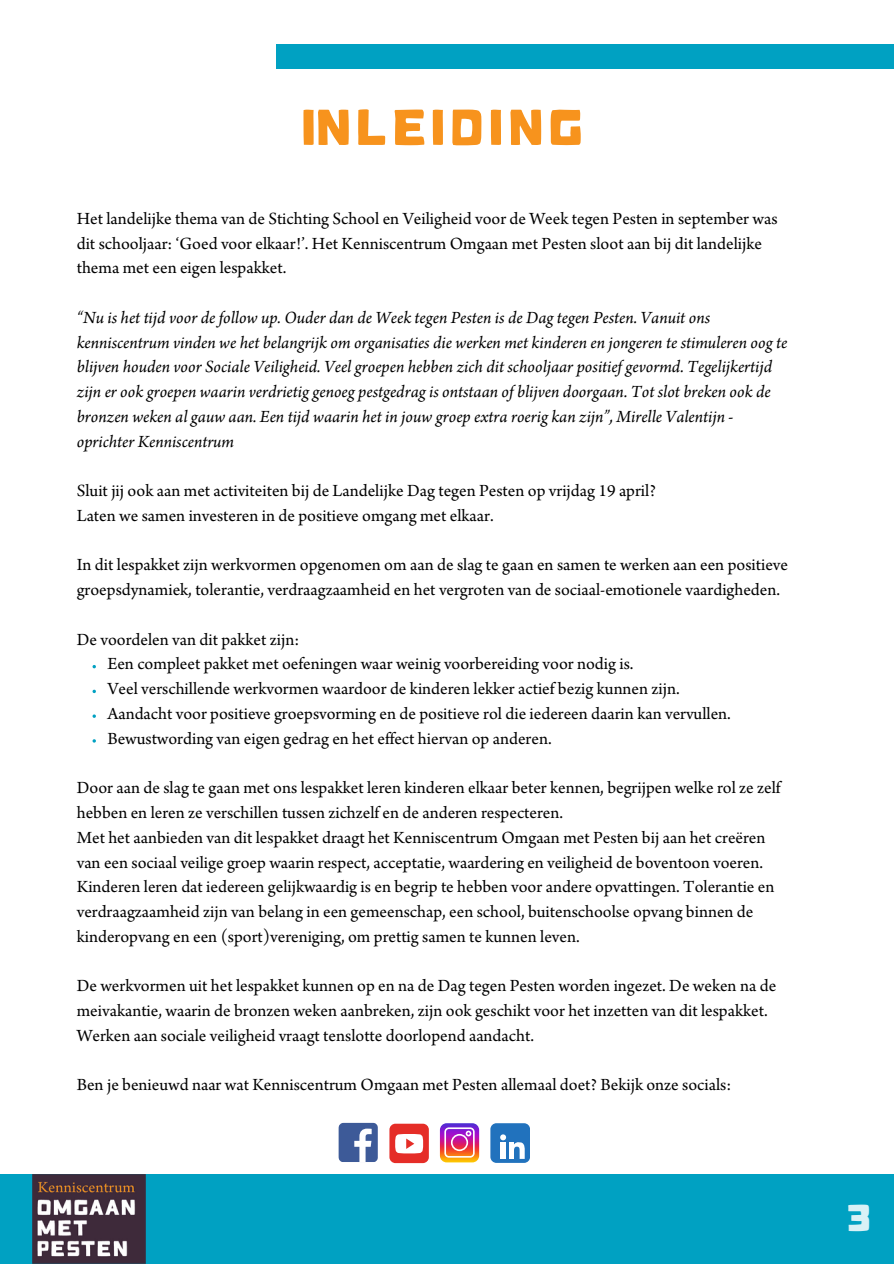
<style>
.page{position:relative;width:894px;height:1264px;background:#fff}
.page>*{position:absolute;margin:0;border:0;box-sizing:border-box;transform-origin:0 0}
.t1{font:63px "Bad Blocks TT";color:#f7931d}
.t2{font:46.8px "Bad Blocks TT";color:#d9f1f6}
.t3{font:18px/24.8px "Arno Pro";color:#000}
.t4{font:italic 18px/24.8px "Arno Pro";color:#000}
</style>
<div class="page">
<div style="left:0;top:1174px;width:893px;height:89px;background:#00a1c2"></div>
<div style="left:276px;top:44px;width:617px;height:25px;background:#00a1c2"></div>
<img style="left:33px;top:1174px;width:112px;height:88px">
<div style="left:338px;top:1122px;width:39px;height:39px;background:#3d5a98;border-radius:2px"></div>
<svg style="left:354px;top:1128px;width:17px;height:33px"></svg>
<div style="left:389px;top:1123px;width:39px;height:40px;background:#e52d27;border-radius:6px"></div>
<svg style="left:395px;top:1134px;width:28px;height:19px"></svg>
<svg style="left:92px;top:665px;width:4px;height:3px"></svg>
<svg style="left:92px;top:689px;width:4px;height:4px"></svg>
<svg style="left:92px;top:714px;width:4px;height:4px"></svg>
<img style="left:440px;top:1123px;width:39px;height:39px;border-radius:7px">
<svg style="left:444px;top:1127px;width:30px;height:30px"></svg>
<div style="left:490px;top:1123px;width:39px;height:39px;background:#2172bd;border-radius:6px"></div>
<svg style="left:500px;top:1134px;width:25px;height:24px"></svg>
<p class="t1" style="left:303px;top:94px;width:288px">Inleiding</p>
<p class="t3" style="left:77px;top:208px;width:702px">Het landelijke thema van de Stichting School en Veiligheid voor de Week tegen Pesten in september was dit schooljaar: ‘Goed voor elkaar!’. Het Kenniscentrum Omgaan met Pesten sloot aan bij dit landelijke thema met een eigen lespakket.</p>
<p class="t4" style="left:77px;top:307px;width:712px">“Nu is het tijd voor de follow up. Ouder dan de Week tegen Pesten is de Dag tegen Pesten. Vanuit ons kenniscentrum vinden we het belangrijk om organisaties die werken met kinderen en jongeren te stimuleren oog te blijven houden voor Sociale Veiligheid. Veel groepen hebben zich dit schooljaar positiefgevormd. Tegelijkertijd zijn er ook groepen waarin verdrietig genoeg pestgedrag is ontstaan of blijven doorgaan. Tot slot breken ook de bronzen weken al gauw aan. Een tijd waarin het in jouw groep extra roerig kan zijn”, Mirelle Valentijn - oprichter Kenniscentrum</p>
<p class="t3" style="left:77px;top:480px;width:580px">Sluit jij ook aan met activiteiten bij de Landelijke Dag tegen Pesten op vrijdag 19 april?</p>
<p class="t3" style="left:77px;top:505px;width:418px">Laten we samen investeren in de positieve omgang met elkaar.</p>
<p class="t3" style="left:77px;top:555px;width:712px">In dit lespakket zijn werkvormen opgenomen om aan de slag te gaan en samen te werken aan een positieve groepsdynamiek, tolerantie, verdraagzaamheid en het vergroten van de sociaal-emotionele vaardigheden.</p>
<p class="t3" style="left:77px;top:629px;width:224px">De voordelen van dit pakket zijn:</p>
<p class="t3" style="left:107px;top:654px;width:527px">Een compleet pakket met oefeningen waar weinig voorbereiding voor nodig is.</p>
<p class="t3" style="left:107px;top:678px;width:573px">Veel verschillende werkvormen waardoor de kinderen lekker actief bezig kunnen zijn.</p>
<p class="t3" style="left:107px;top:703px;width:624px">Aandacht voor positieve groepsvorming en de positieve rol die iedereen daarin kan vervullen.</p>
<p class="t3" style="left:107px;top:728px;width:445px">Bewustwording van eigen gedrag en het effect hiervan op anderen.</p>
<p class="t3" style="left:77px;top:777px;width:705px">Door aan de slag te gaan met ons lespakket leren kinderen elkaar beter kennen, begrijpen welke rol ze zelf hebben en leren ze verschillen tussen zichzelf en de anderen respecteren.</p>
<p class="t3" style="left:77px;top:827px;width:699px">Met het aanbieden van dit lespakket draagt het Kenniscentrum Omgaan met Pesten bij aan het creëren van een sociaal veilige groep waarin respect, acceptatie, waardering en veiligheid de boventoon voeren.<br>Kinderen leren dat iedereen gelijkwaardig is en begrip te hebben voor andere opvattingen. Tolerantie en verdraagzaamheid zijn van belang in een gemeenschap, een school, buitenschoolse opvang binnen de kinderopvang en een (sport)vereniging, om prettig samen te kunnen leven.</p>
<p class="t3" style="left:77px;top:975px;width:700px">De werkvormen uit het lespakket kunnen op en na de Dag tegen Pesten worden ingezet. De weken na de meivakantie, waarin de bronzen weken aanbreken, zijn ook geschikt voor het inzetten van dit lespakket.<br>Werken aan sociale veiligheid vraagt tenslotte doorlopend aandacht.</p>
<p class="t3" style="left:77px;top:1074px;width:656px">Ben je benieuwd naar wat Kenniscentrum Omgaan met Pesten allemaal doet? Bekijk onze socials:</p>
<p class="t2" style="left:848px;top:1193px;width:26px">3</p>
</div>
